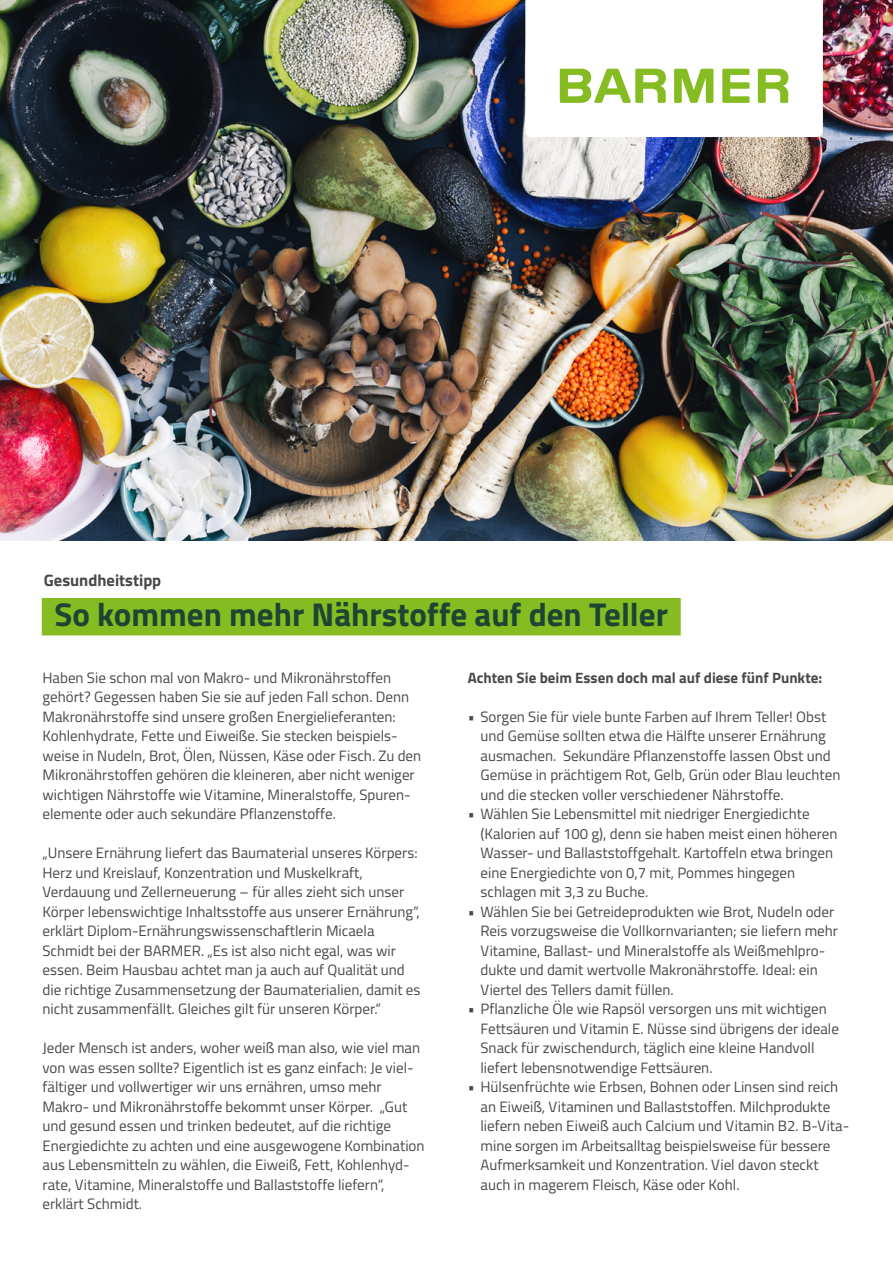
<style>
.page{position:relative;width:893px;height:1263px;background:#fff}
.page>*{position:absolute;margin:0;border:0;box-sizing:border-box;transform-origin:0 0}
.BF_H1_Balkenheadline_22pt_1-zeilig_376{font:700 33px "BGEK Titillium";color:#1d4534}
.BF_P_Over_Subline_11_12_5pt_85k{font:700 16.5px "BGEK Titillium";color:#484847}
.BF_P_Fließtext_10_12pt_regular_85k{font:15px/19.5px "BGEK Titillium";color:#484847}
.BF_P_Fließtext_10_12pt_regular_85k-2{font:700 15px "BGEK Titillium";color:#484847}
</style>
<div class="page">
<img style="left:0;top:0;width:893px;height:541px">
<div style="left:42px;top:598px;width:639px;height:37px;background:#85bc21"></div>
<svg style="left:525px;top:0;width:298px;height:137px"></svg>
<p class="BF_P_Over_Subline_11_12_5pt_85k" style="left:44px;top:567px;width:119px">Gesundheitstipp</p>
<h1 class="BF_H1_Balkenheadline_22pt_1-zeilig_376" style="left:55px;top:589px;width:615px">So kommen mehr Nährstoffe auf den Teller</h1>
<p class="BF_P_Fließtext_10_12pt_regular_85k" style="left:43px;top:667px;width:380px">Haben Sie schon mal von Makro- und Mikronährstoffen gehört? Gegessen haben Sie sie auf jeden Fall schon. Denn Makronährstoffe sind unsere großen Energielieferanten:<br>Kohlenhydrate, Fette und Eiweiße. Sie stecken beispiels&shy;weise in Nudeln, Brot, Ölen, Nüssen, Käse oder Fisch. Zu den Mikronährstoffen gehören die kleineren, aber nicht weniger wichtigen Nährstoffe wie Vitamine, Mineralstoffe, Spuren&shy;elemente oder auch sekundäre Pflanzenstoffe.</p>
<p class="BF_P_Fließtext_10_12pt_regular_85k" style="left:43px;top:842px;width:379px">„Unsere Ernährung liefert das Baumaterial unseres Körpers:<br>Herz und Kreislauf, Konzentration und Muskelkraft, Verdauung und Zellerneuerung – für alles zieht sich unser Körper lebenswichtige Inhaltsstoffe aus unserer Ernährung“, erklärt Diplom-Ernährungswissenschaftlerin Micaela Schmidt bei der BARMER. „Es ist also nicht egal, was wir essen. Beim Hausbau achtet man ja auch auf Qualität und die richtige Zusammensetzung der Baumaterialien, damit es nicht zusammenfällt. Gleiches gilt für unseren Körper.“</p>
<p class="BF_P_Fließtext_10_12pt_regular_85k" style="left:43px;top:1037px;width:384px">Jeder Mensch ist anders, woher weiß man also, wie viel man von was essen sollte? Eigentlich ist es ganz einfach: Je viel&shy;fältiger und vollwertiger wir uns ernähren, umso mehr Makro- und Mikronährstoffe bekommt unser Körper. „Gut und gesund essen und trinken bedeutet, auf die richtige Energiedichte zu achten und eine ausgewogene Kombination aus Lebensmitteln zu wählen, die Eiweiß, Fett, Kohlenhyd&shy;rate, Vitamine, Mineralstoffe und Ballaststoffe liefern“, erklärt Schmidt.</p>
<p class="BF_P_Fließtext_10_12pt_regular_85k-2" style="left:468px;top:666px;width:356px">Achten Sie beim Essen doch mal auf diese fünf Punkte:</p>
<p class="BF_P_Fließtext_10_12pt_regular_85k" style="left:480px;top:706px;width:361px;text-indent:-13px">• Sorgen Sie für viele bunte Farben auf Ihrem Teller! Obst und Gemüse sollten etwa die Hälfte unserer Ernährung ausmachen. Sekundäre Pflanzenstoffe lassen Obst und Gemüse in prächtigem Rot, Gelb, Grün oder Blau leuchten und die stecken voller verschiedener Nährstoffe.</p>
<p class="BF_P_Fließtext_10_12pt_regular_85k" style="left:480px;top:803px;width:358px;text-indent:-13px">• Wählen Sie Lebensmittel mit niedriger Energiedichte (Kalorien auf 100 g), denn sie haben meist einen höheren Wasser- und Ballaststoffgehalt. Kartoffeln etwa bringen eine Energiedichte von 0,7 mit, Pommes hingegen schlagen mit 3,3 zu Buche.</p>
<p class="BF_P_Fließtext_10_12pt_regular_85k" style="left:480px;top:901px;width:359px;text-indent:-13px">• Wählen Sie bei Getreideprodukten wie Brot, Nudeln oder Reis vorzugsweise die Vollkornvarianten; sie liefern mehr Vitamine, Ballast- und Mineralstoffe als Weißmehlpro&shy;dukte und damit wertvolle Makronährstoffe. Ideal: ein Viertel des Tellers damit füllen.</p>
<p class="BF_P_Fließtext_10_12pt_regular_85k" style="left:480px;top:998px;width:360px;text-indent:-13px">• Pflanzliche Öle wie Rapsöl versorgen uns mit wichtigen Fettsäuren und Vitamin E. Nüsse sind übrigens der ideale Snack für zwischendurch, täglich eine kleine Handvoll liefert lebensnotwendige Fettsäuren.</p>
<p class="BF_P_Fließtext_10_12pt_regular_85k" style="left:480px;top:1076px;width:370px;text-indent:-13px">• Hülsenfrüchte wie Erbsen, Bohnen oder Linsen sind reich an Eiweiß, Vitaminen und Ballaststoffen. Milchprodukte liefern neben Eiweiß auch Calcium und Vitamin B2. B-Vita&shy;mine sorgen im Arbeitsalltag beispielsweise für bessere Aufmerksamkeit und Konzentration. Viel davon steckt auch in magerem Fleisch, Käse oder Kohl.</p>
</div>
